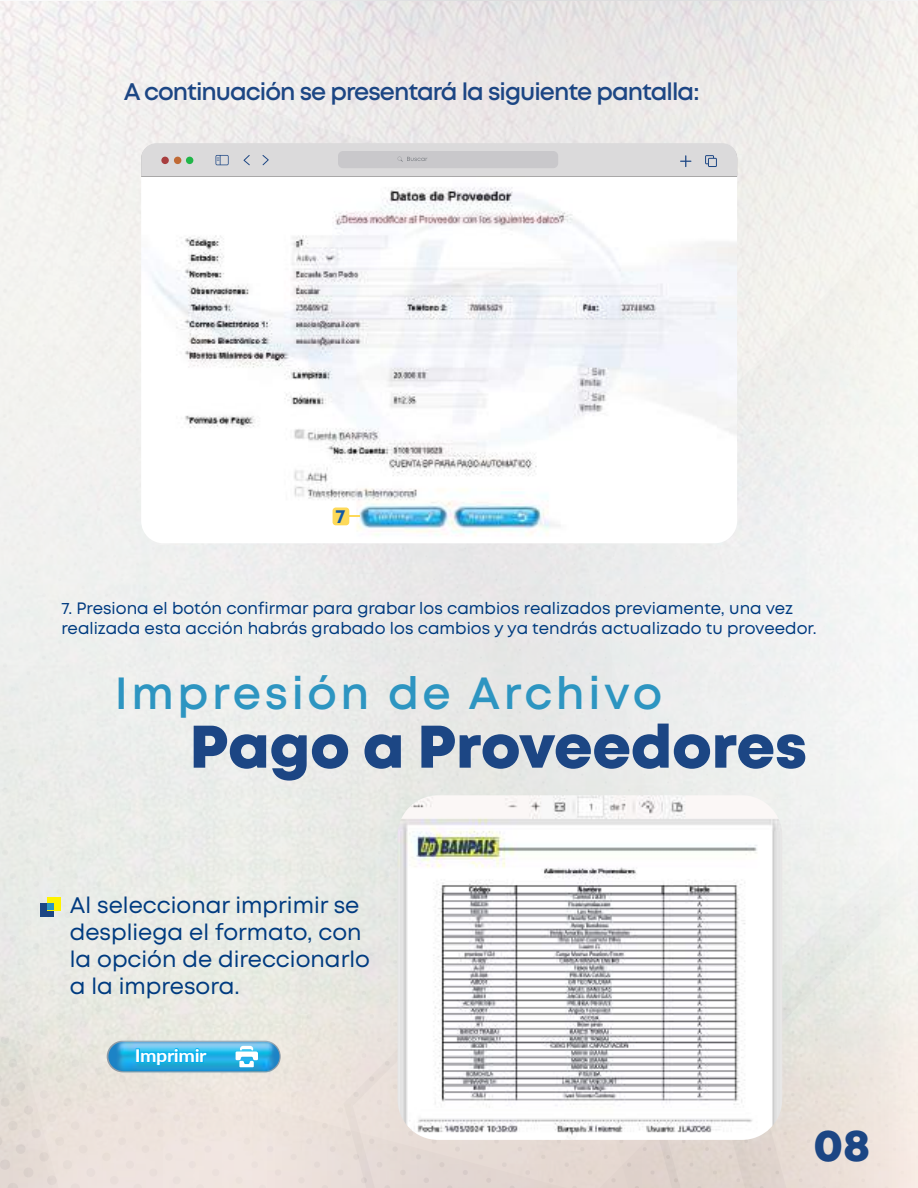
<style>
.page{position:relative;width:918px;height:1188px;background:#fff}
.page>*{position:absolute;margin:0;border:0;box-sizing:border-box;transform-origin:0 0}
.t1{font:800 60px "Mont";color:#1c4684}
.t2{font:600 45px "Mont";letter-spacing:.08em;color:#2d95c1}
.t3{font:800 45px "Mont";color:#1c4684}
.t4{font:600 24px "Mont";letter-spacing:-.04em;color:#1c4684}
.t5{font:22.5px/27px "Mont";color:#003b80}
.t6{font:700 19.05px "Mont";color:#1057a5}
.t7{font:700 17.7px "Lato";letter-spacing:-.02em;color:#fff;scale:1.11 1}
.t8{font:16.5px/19.8px "Mont";color:#003b80}
</style>
<div class="page">
<img style="left:0;top:2px;width:918px;height:1186px">
<img style="left:141px;top:177px;width:596px;height:366px">
<div style="left:141px;top:143px;width:596px;height:34px;background:#dbdadb"></div>
<div style="left:161px;top:157px;width:8px;height:7px;background:#a83e3f;border-radius:50%"></div>
<div style="left:174px;top:157px;width:7px;height:7px;background:#c06a35;border-radius:50%"></div>
<div style="left:186px;top:157px;width:7px;height:7px;background:#21b649;border-radius:50%"></div>
<svg style="left:244px;top:155px;width:12px;height:12px"></svg>
<svg style="left:262px;top:150px;width:9px;height:15px"></svg>
<div style="left:338px;top:151px;width:220px;height:17px;background:#c9c8cb;border-radius:5px"></div>
<svg style="left:680px;top:155px;width:12px;height:12px"></svg>
<svg style="left:705px;top:150px;width:12px;height:17px"></svg>
<svg style="left:216px;top:155px;width:16px;height:10px"></svg>
<svg style="left:398px;top:157px;width:27px;height:5px"></svg>
<div style="left:333px;top:508px;width:16px;height:17px;background:#fdd959;border-radius:3px"></div>
<svg style="left:347px;top:508px;width:13px;height:9px"></svg>
<div style="left:65px;top:988px;width:261px;height:14px;background:#e8e9e2"></div>
<img style="left:169px;top:1002px;width:157px;height:122px">
<svg style="left:0;top:997px;width:169px;height:191px;background:#dedfdb"></svg>
<svg style="left:165px;top:1029px;width:31px;height:77px;background:#a1d0df"></svg>
<svg style="left:194px;top:1044px;width:33px;height:46px;background:#78c5e0"></svg>
<svg style="left:228px;top:1029px;width:38px;height:38px"></svg>
<img style="left:398px;top:795px;width:384px;height:345px">
<div style="left:40px;top:904px;width:14px;height:13px;background:#1c4684"></div>
<div style="left:47px;top:897px;width:13px;height:13px;background:#fff300"></div>
<div style="left:47px;top:904px;width:7px;height:6px;background:#2d95c1"></div>
<h3 class="t4" style="left:124px;top:76px;width:577px">A continuación se presentará la siguiente pantalla:</h3>
<p class="t6" style="left:335px;top:504px;width:12px">7</p>
<p class="t8" style="left:62px;top:599px;width:757px">7. Presiona el botón confirmar para grabar los cambios realizados previamente, una vez realizada esta acción habrás grabado los cambios y ya tendrás actualizado tu proveedor.</p>
<h2 class="t2" style="left:115px;top:664px;width:549px">Impresión de Archivo</h2>
<h1 class="t1" style="left:190px;top:708px;width:619px">Pago a Proveedores</h1>
<h3 class="t5" style="left:70px;top:892px;width:302px">Al seleccionar imprimir se despliega el formato, con la opción de direccionarlo a la impresora.</h3>
<p class="t7" style="left:135px;top:1043px;width:66px">Imprimir</p>
<h2 class="t3" style="left:813px;top:1116px;width:58px">08</h2>
</div>
